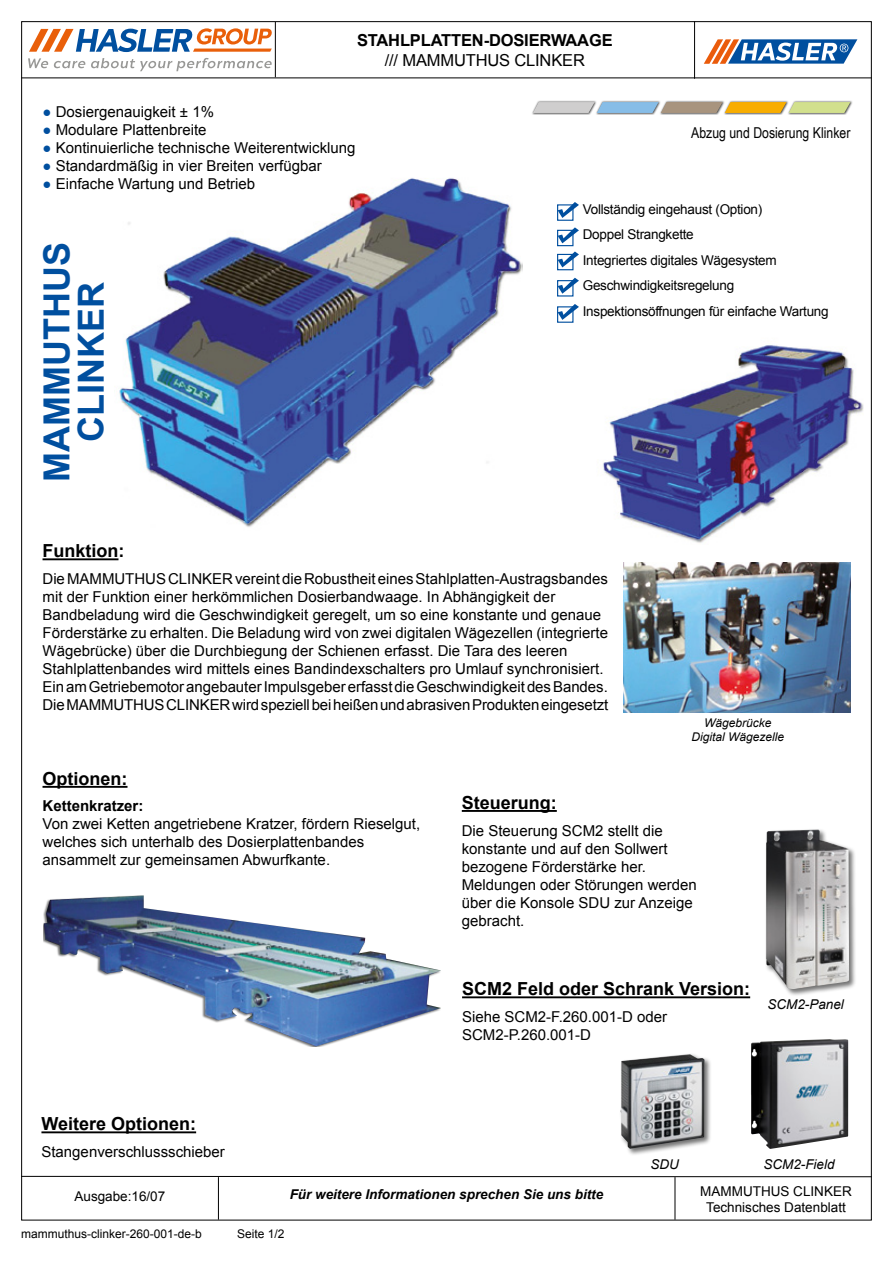
<style>
.page{position:relative;width:893px;height:1263px;background:#fff}
.page>*{position:absolute;margin:0;border:0;box-sizing:border-box;transform-origin:0 0}
.t1{font:700 36px/34.5px "Arial";color:#004f9f;text-align:center}
.t2{font:700 18px "Arial";color:#000}
.t3{font:700 16.5px "Arial";letter-spacing:-.01em;color:#000}
.t4{font:16.5px "Arial";letter-spacing:-.01em;color:#000}
.t5{font:15px/18px "Arial";color:#000}
.t6{font:15px "Arial Narrow";color:#000}
.t7{font:700 15px "Arial";color:#000}
.t8{font:13.5px/25.5px "Arial";letter-spacing:-.02em;color:#000}
.t9{font:13.5px/16.2px "Arial";color:#000;text-align:center}
.t10{font:italic 700 13.5px "Arial";color:#000}
.t11{font:italic 13.5px "Arial";color:#000}
.t12{font:12px "Arial";color:#000}
.t13{font:italic 12px/14.4px "Arial";color:#000;text-align:center}
.s1{color:#004f9f}
</style>
<div class="page">
<hr style="left:21px;top:1176px;width:851px;height:1px;background:#000">
<hr style="left:675px;top:1177px;width:1px;height:43px;background:#000">
<hr style="left:218px;top:1177px;width:1px;height:43px;background:#000">
<hr style="left:21px;top:78px;width:851px;height:1px;background:#000">
<img style="left:119px;top:178px;width:403px;height:349px">
<img style="left:603px;top:345px;width:260px;height:198px">
<img style="left:44px;top:895px;width:397px;height:151px">
<img style="left:624px;top:562px;width:226px;height:150px">
<hr style="left:275px;top:22px;width:1px;height:55px;background:#000">
<svg style="left:28px;top:58px;width:244px;height:13px"></svg>
<svg style="left:29px;top:28px;width:243px;height:24px"></svg>
<hr style="left:694px;top:21px;width:1px;height:58px;background:#000">
<svg style="left:704px;top:39px;width:153px;height:25px"></svg>
<div style="left:531px;top:101px;width:66px;height:14px;background:#000;opacity:.75"></div>
<div style="left:595px;top:101px;width:66px;height:14px;background:#000;opacity:.75"></div>
<div style="left:659px;top:101px;width:66px;height:14px;background:#000;opacity:.75"></div>
<div style="left:723px;top:101px;width:66px;height:14px;background:#000;opacity:.75"></div>
<div style="left:787px;top:101px;width:66px;height:14px;background:#000;opacity:.75"></div>
<svg style="left:533px;top:102px;width:317px;height:11px;background:#c3be95"></svg>
<div style="left:764px;top:828px;width:93px;height:168px;background:#000;opacity:.55"></div>
<img style="left:766px;top:829px;width:83px;height:160px">
<img style="left:751px;top:1039px;width:97px;height:110px">
<div style="left:619px;top:1053px;width:93px;height:103px;background:#000;opacity:.55"></div>
<img style="left:620px;top:1054px;width:85px;height:95px">
<hr style="left:43px;top:558px;width:76px;height:2px;background:#000">
<hr style="left:41px;top:1131px;width:155px;height:2px;background:#000">
<hr style="left:43px;top:786px;width:85px;height:2px;background:#000">
<hr style="left:462px;top:810px;width:95px;height:2px;background:#000">
<hr style="left:462px;top:996px;width:288px;height:2px;background:#000">
<div style="left:557px;top:204px;width:16px;height:17px;border:1px solid #004f9f"></div>
<svg style="left:558px;top:202px;width:21px;height:16px"></svg>
<div style="left:557px;top:230px;width:16px;height:16px;border:1px solid #004f9f"></div>
<svg style="left:558px;top:227px;width:21px;height:16px"></svg>
<div style="left:557px;top:254px;width:16px;height:16px;border:1px solid #004f9f"></div>
<svg style="left:558px;top:251px;width:21px;height:16px"></svg>
<div style="left:557px;top:280px;width:16px;height:17px;border:1px solid #004f9f"></div>
<svg style="left:558px;top:278px;width:21px;height:16px"></svg>
<div style="left:557px;top:306px;width:16px;height:17px;border:1px solid #004f9f"></div>
<svg style="left:558px;top:304px;width:21px;height:16px"></svg>
<p class="t3" style="left:357px;top:29px;width:257px">STAHLPLATTEN-DOSIERWAAGE</p>
<p class="t4" style="left:385px;top:49px;width:202px">/// MAMMUTHUS CLINKER</p>
<p class="t5" style="left:43px;top:103px;width:173px"><span class="s1">●</span> Dosiergenauigkeit ± 1%</p>
<p class="t5" style="left:43px;top:121px;width:166px"><span class="s1">●</span> Modulare Plattenbreite</p>
<p class="t5" style="left:43px;top:139px;width:315px"><span class="s1">●</span> Kontinuierliche technische Weiterentwicklung</p>
<p class="t5" style="left:43px;top:157px;width:281px"><span class="s1">●</span> Standardmäßig in vier Breiten verfügbar</p>
<p class="t5" style="left:43px;top:175px;width:214px"><span class="s1">●</span> Einfache Wartung und Betrieb</p>
<p class="t6" style="left:691px;top:122px;width:161px">Abzug und Dosierung Klinker</p>
<h1 class="t1" style="left:41px;top:482px;width:241px;rotate:-90deg">MAMMUTHUS<br>CLINKER</h1>
<p class="t8" style="left:583px;top:197px;width:247px">Vollständig eingehaust (Option)<br>Doppel Strangkette<br>Integriertes digitales Wägesystem<br>Geschwindigkeitsregelung<br>Inspektionsöffnungen für einfache Wartung</p>
<p class="t2" style="left:43px;top:539px;width:83px">Funktion:</p>
<p class="t5" style="left:43px;top:570px;width:567px">Die MAMMUTHUS CLINKER vereint die Robustheit eines Stahlplatten-Austragsbandes mit der Funktion einer herkömmlichen Dosierbandwaage. In Abhängigkeit der Bandbeladung wird die Geschwindigkeit geregelt, um so eine konstante und genaue Förderstärke zu erhalten. Die Beladung wird von zwei digitalen Wägezellen (integrierte Wägebrücke) über die Durchbiegung der Schienen erfasst. Die Tara des leeren Stahlplattenbandes wird mittels eines Bandindexschalters pro Umlauf synchronisiert.<br>Ein am Getriebemotor angebauter Impulsgeber erfasst die Geschwindigkeit des Bandes.<br>Die MAMMUTHUS CLINKER wird speziell bei heißen und abrasiven Produkten eingesetzt</p>
<p class="t13" style="left:691px;top:715px;width:94px">Wägebrücke<br>Digital Wägezelle</p>
<p class="t2" style="left:43px;top:767px;width:86px">Optionen:</p>
<p class="t7" style="left:43px;top:796px;width:102px">Kettenkratzer:</p>
<p class="t5" style="left:43px;top:815px;width:379px">Von zwei Ketten angetriebene Kratzer, fördern Rieselgut, welches sich unterhalb des Dosierplattenbandes ansammelt zur gemeinsamen Abwurfkante.</p>
<p class="t2" style="left:41px;top:1112px;width:156px">Weitere Optionen:</p>
<p class="t5" style="left:41px;top:1143px;width:185px">Stangenverschlussschieber</p>
<p class="t2" style="left:462px;top:791px;width:97px">Steuerung:</p>
<p class="t5" style="left:462px;top:821px;width:237px">Die Steuerung SCM2 stellt die konstante und auf den Sollwert bezogene Förderstärke her.<br>Meldungen oder Störungen werden über die Konsole SDU zur Anzeige gebracht.</p>
<p class="t2" style="left:462px;top:977px;width:290px">SCM2 Feld oder Schrank Version:</p>
<p class="t5" style="left:462px;top:1008px;width:207px">Siehe SCM2-F.260.001-D oder<br>SCM2-P.260.001-D</p>
<p class="t11" style="left:767px;top:996px;width:78px">SCM2-Panel</p>
<p class="t11" style="left:650px;top:1155px;width:30px">SDU</p>
<p class="t11" style="left:763px;top:1155px;width:73px">SCM2-Field</p>
<p class="t9" style="left:74px;top:1189px;width:92px">Ausgabe:16/07</p>
<p class="t10" style="left:290px;top:1185px;width:315px">Für weitere Informationen sprechen Sie uns bitte</p>
<p class="t12" style="left:21px;top:1225px;width:182px">mammuthus-clinker-260-001-de-b</p>
<p class="t12" style="left:237px;top:1225px;width:49px">Seite 1/2</p>
<p class="t9" style="left:700px;top:1183px;width:153px">MAMMUTHUS CLINKER<br>Technisches Datenblatt</p>
</div>
